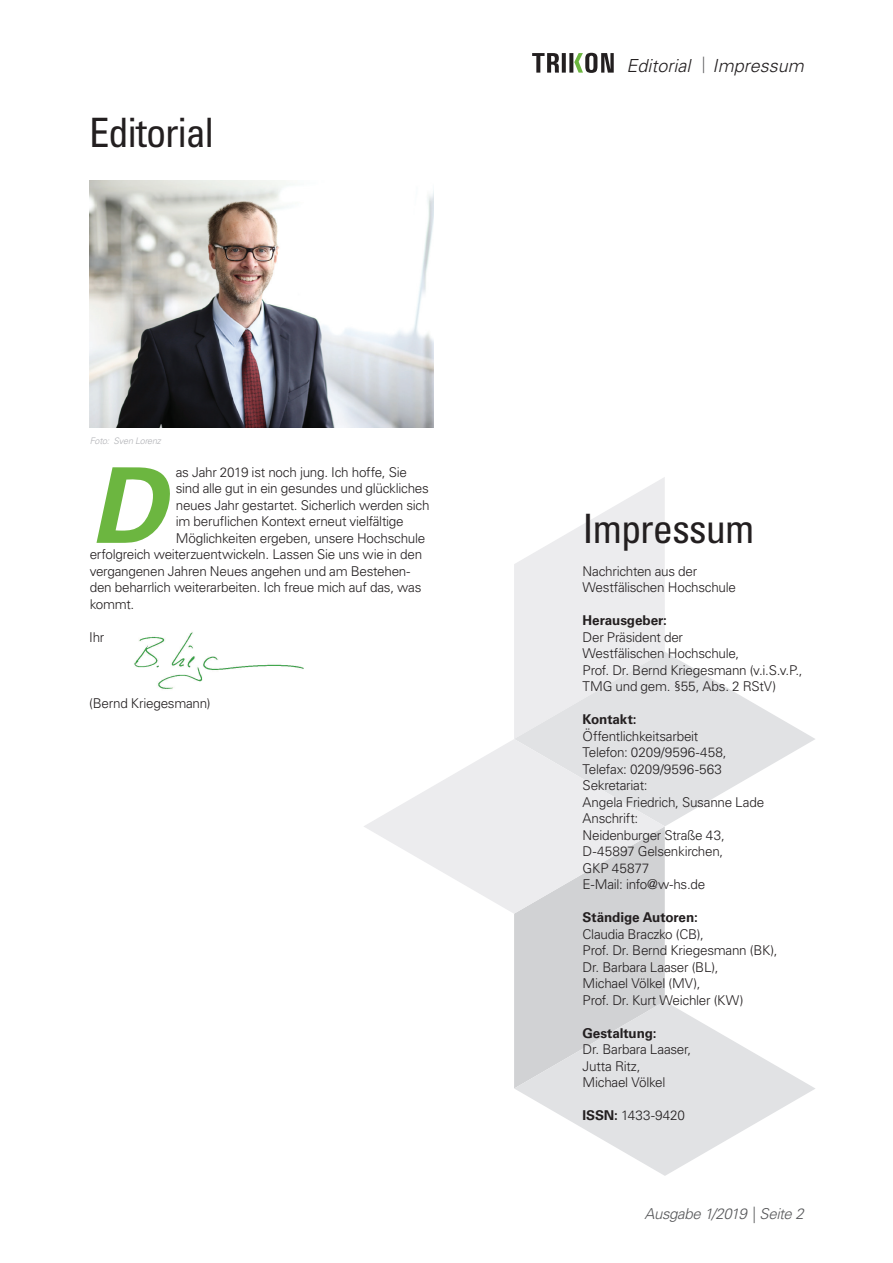
<style>
.page{position:relative;width:893px;height:1263px;background:#fff}
.page>*{position:absolute;margin:0;border:0;box-sizing:border-box;transform-origin:0 0}
.t1{font:italic 700 104.85px "Univers LT Std";color:#6cb640}
.t2{font:condensed 40.5px "Univers LT Std";letter-spacing:-.025em;color:#231f20}
.t3{font:italic 300 18px "Univers LT Std";color:#231f20}
.t4{font:italic 300 15px "Univers LT Std";letter-spacing:-.025em;color:#57585a}
.t5{font:300 13.5px/16.5px "Univers LT Std";letter-spacing:-.02em;color:#231f20}
.t6{font:700 13.5px "Univers LT Std";letter-spacing:-.005em;color:#231f20}
.t7{font:300 13.5px "Univers LT Std";color:#231f20}
.t8{font:italic 300 9px "Univers LT Std";letter-spacing:-.02em;color:#b0b1b5}
.s1{font-weight:700}
</style>
<div class="page">
<svg style="left:532px;top:53px;width:82px;height:20px"></svg>
<svg style="left:514px;top:1001px;width:301px;height:175px;fill:#e7e8ea"></svg>
<svg style="left:665px;top:652px;width:150px;height:174px;fill:#e1e2e4"></svg>
<svg style="left:514px;top:477px;width:151px;height:262px"></svg>
<svg style="left:364px;top:739px;width:301px;height:174px;fill:#ececee"></svg>
<svg style="left:514px;top:814px;width:151px;height:274px;background:#d9d9db"></svg>
<img style="left:134px;top:632px;width:170px;height:57px">
<img style="left:89px;top:180px;width:345px;height:247px">
<h2 class="t2" style="left:89px;top:107px;width:126px">Editorial</h2>
<p class="t8" style="left:90px;top:435px;width:73px">Foto: Sven Lorenz</p>
<h1 class="t1" style="left:90px;top:444px;width:77px">D</h1>
<p class="t5" style="left:176px;top:464px;width:233px">as Jahr 2019 ist noch jung. Ich hoffe, Sie</p>
<p class="t5" style="left:176px;top:480px;width:254px">sind alle gut in ein gesundes und glückliches</p>
<p class="t5" style="left:176px;top:497px;width:255px">neues Jahr gestartet. Sicherlich werden sich</p>
<p class="t5" style="left:176px;top:513px;width:229px">im beruflichen Kontext erneut vielfältige</p>
<p class="t5" style="left:176px;top:530px;width:251px">Möglichkeiten ergeben, unsere Hochschule</p>
<p class="t5" style="left:90px;top:546px;width:334px">erfolgreich weiterzuentwickeln. Lassen Sie uns wie in den</p>
<p class="t5" style="left:90px;top:563px;width:322px">vergangenen Jahren Neues angehen und am Bestehen-</p>
<p class="t5" style="left:90px;top:579px;width:333px">den beharrlich weiterarbeiten. Ich freue mich auf das, was</p>
<p class="t5" style="left:90px;top:596px;width:46px">kommt.</p>
<p class="t5" style="left:89px;top:629px;width:17px">Ihr</p>
<p class="t5" style="left:89px;top:695px;width:123px">(Bernd Kriegesmann)</p>
<h3 class="t3" style="left:626px;top:55px;width:179px">Editorial <sup>|</sup> Impressum</h3>
<h2 class="t2" style="left:583px;top:503px;width:173px">Impressum</h2>
<p class="t5" style="left:583px;top:563px;width:155px">Nachrichten aus der<br>Westfälischen Hochschule</p>
<p class="t6" style="left:583px;top:613px;width:86px">Herausgeber:</p>
<p class="t5" style="left:583px;top:629px;width:222px">Der Präsident der<br>Westfälischen Hochschule,<br>Prof. Dr. Bernd Kriegesmann (v.i.S.v.P.,<br>TMG und gem. §55, Abs. 2 RStV)</p>
<p class="t6" style="left:583px;top:712px;width:55px">Kontakt:</p>
<p class="t5" style="left:583px;top:728px;width:183px">Öffentlichkeitsarbeit<br>Telefon: 0209/9596-458,<br>Telefax: 0209/9596-563<br>Sekretariat:<br>Angela Friedrich, Susanne Lade<br>Anschrift:<br>Neidenburger Straße 43,<br>D-45897 Gelsenkirchen,<br>GKP 45877<br>E-Mail: info@w-hs.de</p>
<p class="t6" style="left:583px;top:910px;width:117px">Ständige Autoren:</p>
<p class="t5" style="left:583px;top:926px;width:196px">Claudia Braczko (CB),<br>Prof. Dr. Bernd Kriegesmann (BK),<br>Dr. Barbara Laaser (BL),<br>Michael Völkel (MV),<br>Prof. Dr. Kurt Weichler (KW)</p>
<p class="t6" style="left:583px;top:1025px;width:75px">Gestaltung:</p>
<p class="t5" style="left:583px;top:1041px;width:110px">Dr. Barbara Laaser,<br>Jutta Ritz,<br>Michael Völkel</p>
<p class="t7" style="left:583px;top:1107px;width:104px"><span class="s1">ISSN:</span> 1433-9420</p>
<p class="t4" style="left:644px;top:1205px;width:161px">Ausgabe 1/2019 | Seite 2</p>
</div>
